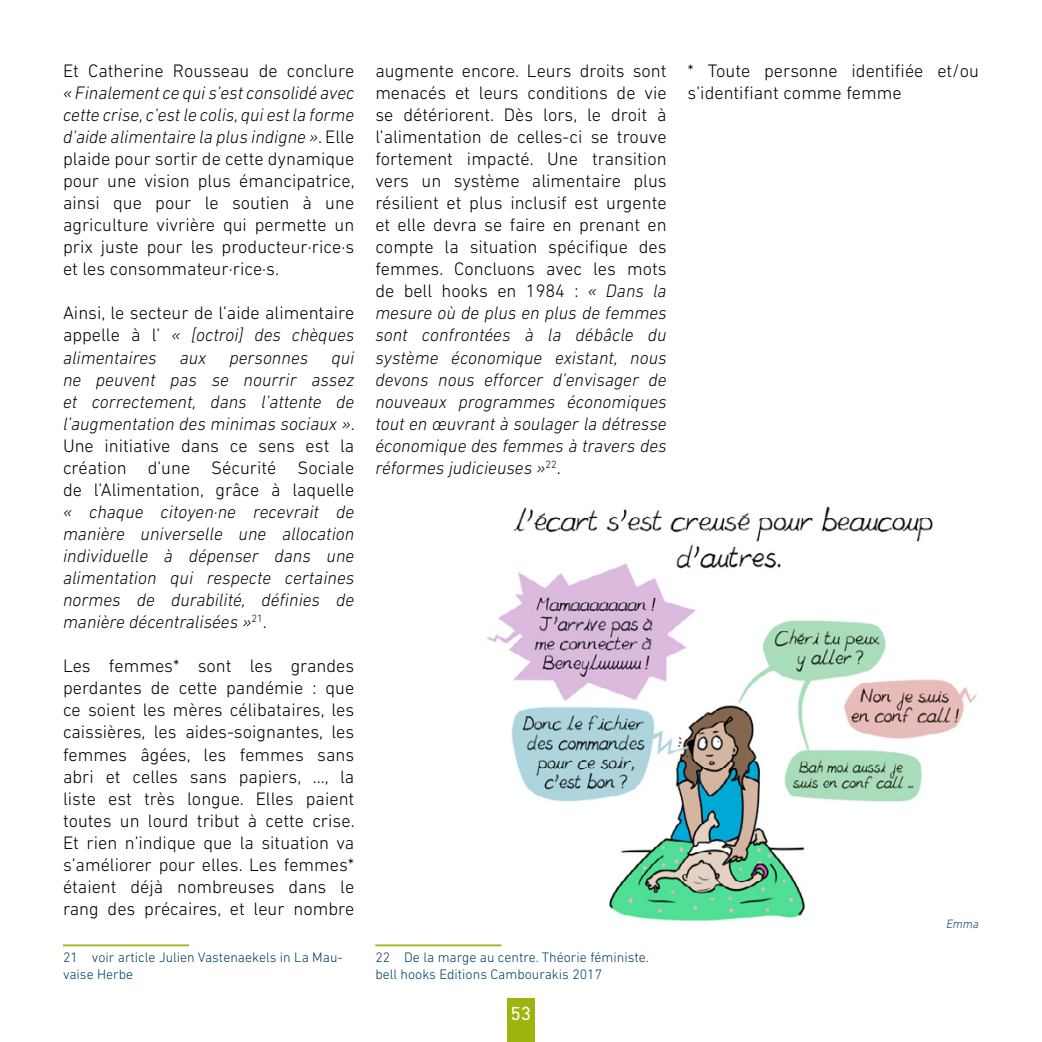
<style>
.page{position:relative;width:1042px;height:1042px;background:#fff}
.page>*{position:absolute;margin:0;border:0;box-sizing:border-box;transform-origin:0 0}
.t1{font:19.25px "DIN Next LT Pro";color:#fff}
.t2{font:300 18.38px/22.1px "DIN Next LT Pro";color:#000;text-align:justify}
.t3{font:italic 300 18.38px/22.1px "DIN Next LT Pro";color:#000;text-align:justify}
.t4{font:300 14px/16.8px "DIN Next LT Pro";color:#003f61}
.t5{font:italic 300 12.25px "DIN Next LT Pro";color:#003f61}
.s1{font-style:italic}
.s2{font-style:normal}
</style>
<div class="page">
<div style="left:507px;top:998px;width:27px;height:44px;background:#9cb40d"></div>
<hr style="left:63px;top:944px;width:126px;height:2px;background:#9cb40d">
<hr style="left:375px;top:944px;width:126px;height:2px;background:#9cb40d">
<img style="left:486px;top:506px;width:491px;height:415px">
<p class="t2" style="left:63px;top:59px;width:293px">Et Catherine Rousseau de conclure</p>
<p class="t2" style="left:63px;top:81px;width:293px"><span class="s1">« Finalement ce qui s’est consolidé avec cette crise, c’est le colis, qui est la forme d’aide alimentaire la plus indigne »</span>. Elle plaide pour sortir de cette dynamique pour une vision plus émancipatrice, ainsi que pour le soutien à une agriculture vivrière qui permette un prix juste pour les producteur·rice·s et les consommateur·rice·s.</p>
<p class="t2" style="left:63px;top:302px;width:293px">Ainsi, le secteur de l’aide alimentaire appelle à l’ <span class="s1">« [octroi] des chèques alimentaires</span></p>
<p class="t3" style="left:63px;top:346px;width:293px;text-indent:268px">qui ne peuvent pas se nourrir assez et correctement, dans l’attente de l’augmentation des minimas sociaux »<span class="s2">.<br>Une initiative dans ce sens est la création d’une Sécurité Sociale de l’Alimentation, grâce à laquelle</span></p>
<p class="t3" style="left:63px;top:500px;width:293px">« chaque citoyen·ne recevrait de manière universelle une allocation individuelle à dépenser dans une alimentation qui respecte certaines normes de durabilité, définies de manière décentralisées »<sup>21</sup><span class="s2">.</span></p>
<p class="t2" style="left:63px;top:655px;width:293px">Les femmes* sont les grandes perdantes de cette pandémie : que ce soient les mères célibataires, les caissières, les aides-soignantes, les femmes âgées, les femmes sans abri et celles sans papiers, …, la liste est très longue. Elles paient toutes un lourd tribut à cette crise.<br>Et rien n’indique que la situation va s’améliorer pour elles. Les femmes* étaient déjà nombreuses dans le rang des précaires, et leur nombre</p>
<p class="t4" style="left:63px;top:949px;width:281px">21 voir article Julien Vastenaekels in La Mau&shy;vaise Herbe</p>
<p class="t3" style="left:180px;top:346px;width:28px">aux</p>
<p class="t3" style="left:229px;top:346px;width:80px">personnes</p>
<p class="t2" style="left:375px;top:59px;width:293px">augmente encore. Leurs droits sont menacés et leurs conditions de vie se détériorent. Dès lors, le droit à l’alimentation de celles-ci se trouve fortement impacté. Une transition vers un système alimentaire plus résilient et plus inclusif est urgente et elle devra se faire en prenant en compte la situation spécifique des femmes. Concluons avec les mots de bell hooks en 1984 : <span class="s1">« Dans la mesure où de plus en plus de femmes sont confrontées à la débâcle du système économique existant, nous devons nous efforcer d’envisager de nouveaux programmes économiques tout en œuvrant à soulager la détresse économique des femmes à travers des réformes judicieuses »</span><sup>22</sup>.</p>
<p class="t4" style="left:375px;top:949px;width:275px">22 De la marge au centre. Théorie féministe. bell hooks Editions Cambourakis 2017</p>
<p class="t1" style="left:510px;top:1002px;width:22px">53</p>
<p class="t2" style="left:687px;top:59px;width:293px">* Toute personne identifiée et/ou s’identifiant comme femme</p>
<p class="t5" style="left:946px;top:917px;width:34px">Emma</p>
</div>
